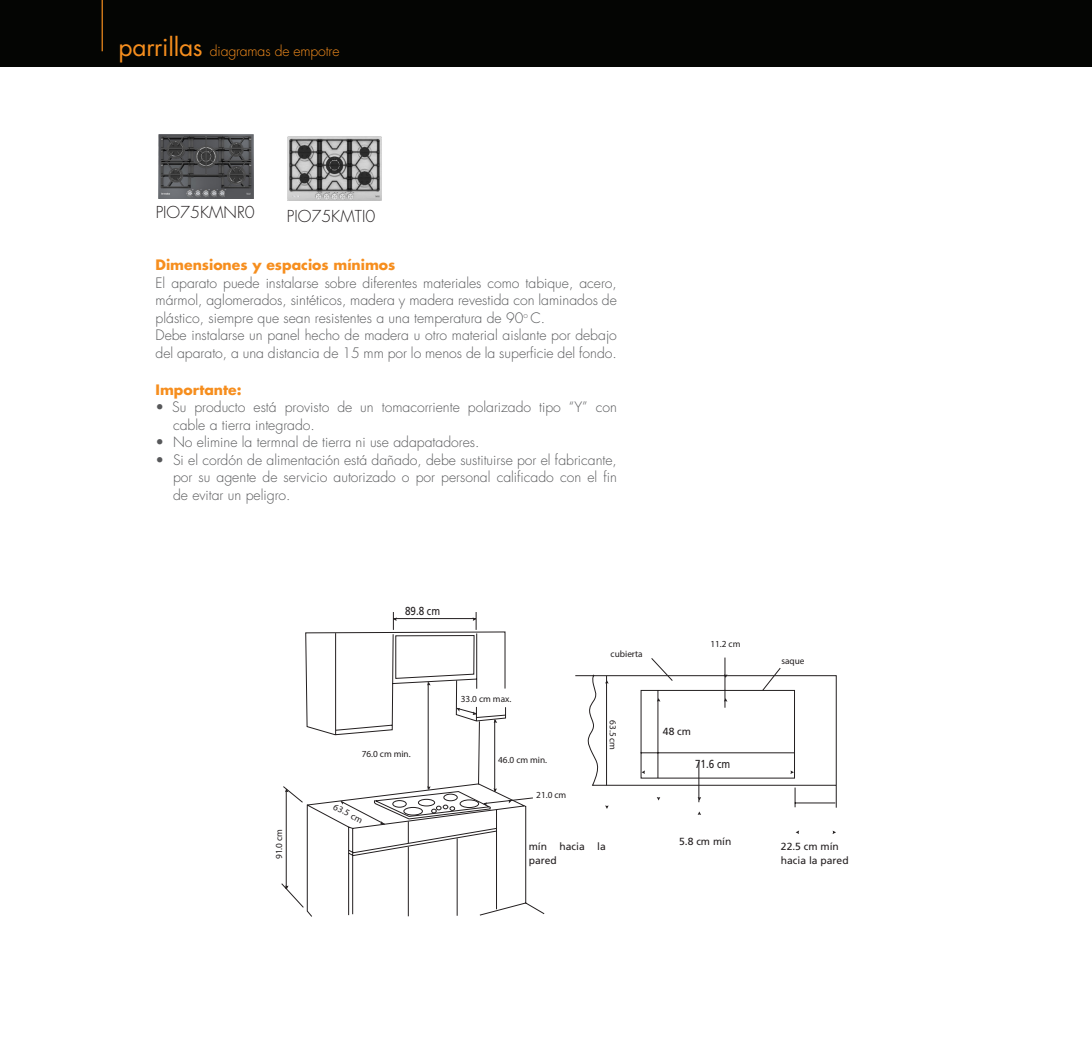
<style>
.page{position:relative;width:1092px;height:1042px;background:#fff}
.page>*{position:absolute;margin:0;border:0;box-sizing:border-box;transform-origin:0 0}
.cuerpo_de_texto{font:300 15.92px "Futura LT";color:#231f20}
.cuerpo_de_texto-2{font:300 14px/17.5px "Futura LT";color:#57585a;text-align:justify}
.cuerpo_de_texto-3{font:700 14px "Futura LT";color:#f68e1e}
.t1{font:300 14px "Futura LT";letter-spacing:-.01em;color:#f68e1e}
.cuerpo_de_texto-4{font:11.55px "Frutiger LT Std";color:#231f20;scale:.85 1}
.cuerpo_de_texto-5{font:10.33px/14px "Frutiger LT Std";color:#231f20}
.t2{font:9.28px "Myriad Pro";color:#231f20}
.s1{font-family:"Futura Std";font-weight:400;font-size:24.5px}
</style>
<div class="page">
<div style="left:0;top:0;width:1091px;height:67px;background:#040503"></div>
<hr style="left:102px;top:0;width:1px;height:51px;background:#f68e1e">
<svg style="left:281px;top:612px;width:252px;height:305px"></svg>
<svg style="left:393px;top:617px;width:3px;height:4px"></svg>
<svg style="left:340px;top:801px;width:4px;height:3px"></svg>
<svg style="left:380px;top:821px;width:4px;height:3px"></svg>
<svg style="left:493px;top:719px;width:4px;height:4px"></svg>
<svg style="left:427px;top:786px;width:3px;height:4px"></svg>
<svg style="left:285px;top:885px;width:3px;height:4px"></svg>
<svg style="left:493px;top:788px;width:4px;height:4px"></svg>
<svg style="left:483px;top:802px;width:4px;height:4px"></svg>
<svg style="left:508px;top:800px;width:4px;height:3px"></svg>
<svg style="left:472px;top:617px;width:4px;height:4px"></svg>
<svg style="left:472px;top:711px;width:4px;height:4px"></svg>
<svg style="left:456px;top:708px;width:4px;height:3px"></svg>
<svg style="left:575px;top:657px;width:261px;height:158px"></svg>
<img style="left:159px;top:134px;width:94px;height:64px">
<img style="left:288px;top:137px;width:93px;height:63px">
<p class="t1" style="left:118px;top:43px;width:222px"><span class="s1">parrillas</span> diagramas de empotre</p>
<p class="cuerpo_de_texto" style="left:156px;top:202px;width:101px">PIO75KMNR0</p>
<p class="cuerpo_de_texto" style="left:287px;top:206px;width:90px">PIO75KMTI0</p>
<p class="cuerpo_de_texto-3" style="left:155px;top:256px;width:241px">Dimensiones y espacios mínimos</p>
<p class="cuerpo_de_texto-2" style="left:155px;top:274px;width:463px">El aparato puede instalarse sobre diferentes materiales como tabique, acero, mármol, aglomerados, sintéticos, madera y madera revestida con laminados de plástico, siempre que sean resistentes a una temperatura de 90<sup>o</sup> C.</p>
<p class="cuerpo_de_texto-2" style="left:155px;top:327px;width:463px">Debe instalarse un panel hecho de madera u otro material aislante por debajo del aparato, a una distancia de 15 mm por lo menos de la superficie del fondo.</p>
<p class="cuerpo_de_texto-3" style="left:155px;top:380px;width:88px">Importante:</p>
<p class="cuerpo_de_texto-2" style="left:173px;top:399px;width:445px;text-indent:-18px">• Su producto está provisto de un tomacorriente polarizado tipo “Y” con cable a tierra integrado.</p>
<p class="cuerpo_de_texto-2" style="left:155px;top:434px;width:325px">• No elimine la termnal de tierra ni use adapatadores.</p>
<p class="cuerpo_de_texto-2" style="left:173px;top:451px;width:445px;text-indent:-18px">• Si el cordón de alimentación está dañado, debe sustituirse por el fabricante, por su agente de servicio autorizado o por personal calificado con el fin de evitar un peligro.</p>
<p class="t2" style="left:273px;top:859px;width:32px;rotate:-90deg">91.0 cm</p>
<p class="cuerpo_de_texto-4" style="left:405px;top:604px;width:43px">89.8 cm</p>
<p class="t2" style="left:361px;top:748px;width:51px">76.0 cm min.</p>
<p class="t2" style="left:337px;top:801px;width:33px;rotate:28deg">63.5 cm</p>
<p class="t2" style="left:461px;top:693px;width:52px">33.0 cm max.</p>
<p class="t2" style="left:498px;top:754px;width:51px">46.0 cm min.</p>
<p class="t2" style="left:536px;top:789px;width:32px">21.0 cm</p>
<p class="t2" style="left:610px;top:648px;width:33px">cubierta</p>
<p class="t2" style="left:618px;top:720px;width:32px;rotate:90deg">63.5 cm</p>
<p class="cuerpo_de_texto-5" style="left:528px;top:840px;width:78px">mín hacia la pared</p>
<p class="t2" style="left:710px;top:638px;width:32px">11.2 cm</p>
<p class="cuerpo_de_texto-5" style="left:663px;top:724px;width:30px">48 cm</p>
<p class="cuerpo_de_texto-4" style="left:695px;top:757px;width:43px">71.6 cm</p>
<p class="cuerpo_de_texto-5" style="left:679px;top:835px;width:54px">5.8 cm mín</p>
<p class="t2" style="left:781px;top:655px;width:25px">saque</p>
<p class="cuerpo_de_texto-5" style="left:780px;top:840px;width:59px">22.5 cm mín</p>
<p class="cuerpo_de_texto-5" style="left:780px;top:854px;width:69px">hacia la pared</p>
</div>
